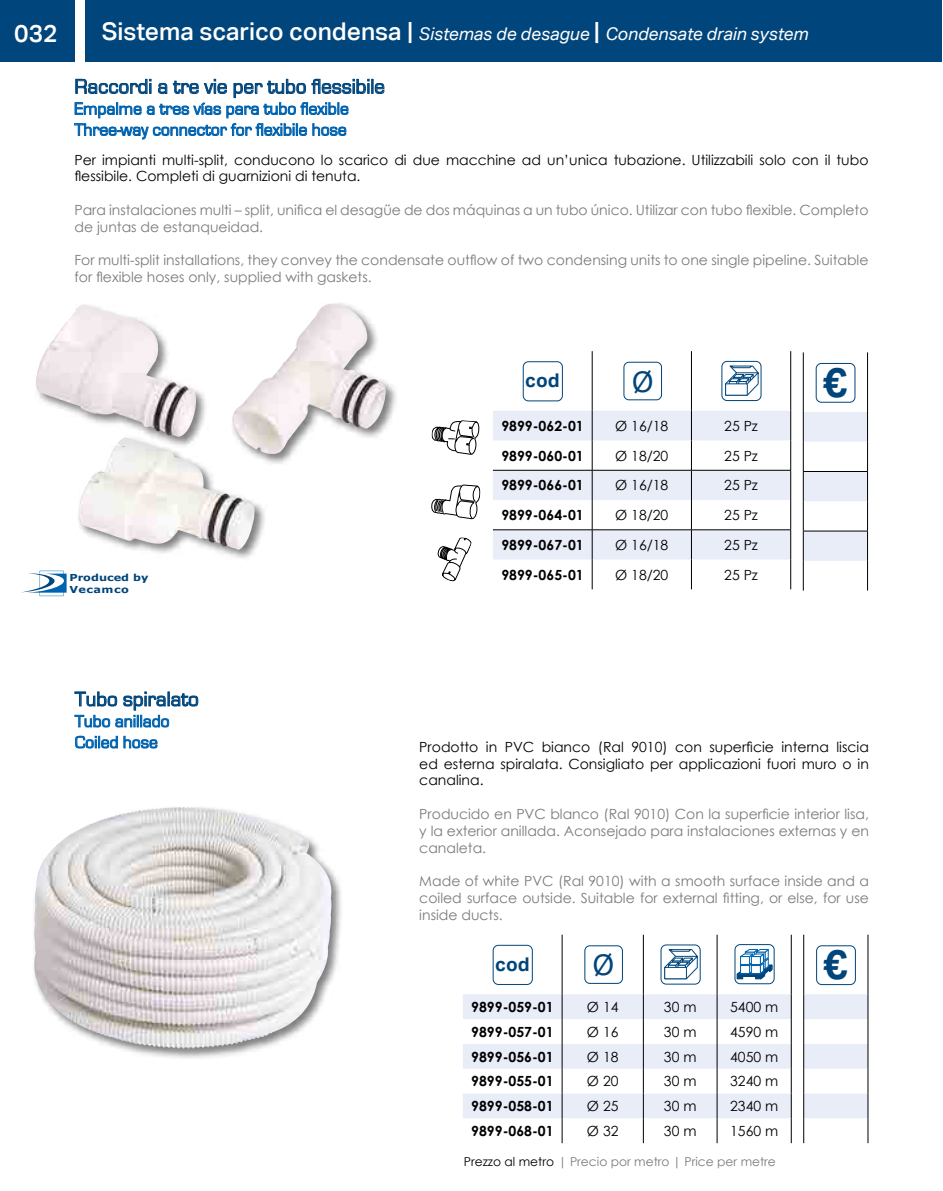
<style>
.page{position:relative;width:943px;height:1191px;background:#fff}
.page>*{position:absolute;margin:0;border:0;box-sizing:border-box;transform-origin:0 0}
.t1{font:700 41.3px "Aktiv Grotesk";color:#00457b}
.t2{font:28.7px "Aktiv Grotesk";color:#00457b}
.t3{font:500 24.5px "Aktiv Grotesk";color:#fff}
.t4{font:21px "Eurostile";color:#00457b}
.t5{font:700 19.07px "Aktiv Grotesk";color:#00457b}
.t6{font:17.5px/21px "Eurostile";color:#0063af}
.t7{font:italic 17.5px "Aktiv Grotesk";color:#fff}
.t8{font:14px/16.8px "Century Gothic";color:#7c7b7b}
.t9{font:14px/16.8px "Century Gothic";color:#000}
.t10{font:700 14px "Century Gothic";color:#000}
.t11{font:12.25px "Century Gothic";color:#7c7b7b}
.t12{font:700 9.62px "Verdana";color:#00457b;scale:1.18 1}
.t13{font:700 9.62px "Verdana";letter-spacing:.04em;color:#00457b;scale:1.18 1}
.s1{font-weight:500;font-style:normal;font-size:24.5px}
.s2{color:#000}
</style>
<div class="page">
<hr style="left:803px;top:934px;width:1px;height:60px;background:#000">
<hr style="left:867px;top:934px;width:1px;height:60px;background:#000">
<svg style="left:803px;top:994px;width:65px;height:149px"></svg>
<div style="left:816px;top:945px;width:39px;height:40px;border:1px solid #00457b;border-radius:5px"></div>
<hr style="left:803px;top:352px;width:1px;height:60px;background:#000">
<hr style="left:867px;top:352px;width:1px;height:60px;background:#000">
<svg style="left:803px;top:412px;width:65px;height:178px"></svg>
<hr style="left:803px;top:531px;width:64px;height:1px;background:#000">
<hr style="left:803px;top:471px;width:64px;height:1px;background:#000">
<div style="left:815px;top:363px;width:40px;height:39px;border:1px solid #00457b;border-radius:5px"></div>
<hr style="left:562px;top:934px;width:1px;height:60px;background:#000">
<hr style="left:643px;top:934px;width:1px;height:60px;background:#000">
<hr style="left:716px;top:934px;width:1px;height:60px;background:#000">
<hr style="left:791px;top:934px;width:1px;height:60px;background:#000">
<svg style="left:463px;top:994px;width:329px;height:149px"></svg>
<div style="left:493px;top:945px;width:39px;height:39px;border:1px solid #00457b;border-radius:5px"></div>
<div style="left:584px;top:945px;width:38px;height:38px;border:1px solid #00457b;border-radius:5px"></div>
<div style="left:660px;top:944px;width:40px;height:40px;border:1px solid #00457b;border-radius:5px"></div>
<svg style="left:664px;top:949px;width:33px;height:30px"></svg>
<div style="left:664px;top:967px;width:22px;height:12px;background:#fff;border:1px solid #00457b"></div>
<div style="left:734px;top:944px;width:40px;height:40px;border:1px solid #00457b;border-radius:5px"></div>
<svg style="left:736px;top:949px;width:36px;height:30px"></svg>
<hr style="left:592px;top:351px;width:1px;height:60px;background:#000">
<hr style="left:691px;top:351px;width:1px;height:60px;background:#000">
<hr style="left:790px;top:351px;width:1px;height:60px;background:#000">
<hr style="left:592px;top:559px;width:1px;height:30px;background:#000">
<hr style="left:691px;top:559px;width:1px;height:30px;background:#000">
<hr style="left:790px;top:559px;width:1px;height:30px;background:#000">
<svg style="left:493px;top:411px;width:298px;height:148px"></svg>
<hr style="left:493px;top:470px;width:99px;height:1px;background:#000">
<hr style="left:493px;top:529px;width:99px;height:1px;background:#000">
<div style="left:523px;top:361px;width:39px;height:40px;border:1px solid #00457b;border-radius:5px"></div>
<div style="left:623px;top:362px;width:39px;height:38px;border:1px solid #00457b;border-radius:5px"></div>
<div style="left:721px;top:361px;width:40px;height:40px;border:1px solid #00457b;border-radius:5px"></div>
<svg style="left:725px;top:365px;width:33px;height:30px"></svg>
<div style="left:725px;top:384px;width:22px;height:11px;background:#fff"></div>
<svg style="left:431px;top:420px;width:49px;height:35px"></svg>
<svg style="left:431px;top:484px;width:50px;height:36px"></svg>
<svg style="left:437px;top:537px;width:35px;height:44px"></svg>
<div style="left:76px;top:435px;width:190px;height:126px;background:#000;opacity:.5"></div>
<img style="left:78px;top:437px;width:177px;height:113px">
<div style="left:230px;top:302px;width:168px;height:164px;background:#000;opacity:.5"></div>
<img style="left:228px;top:304px;width:160px;height:151px">
<div style="left:34px;top:302px;width:175px;height:146px;background:#000;opacity:.5"></div>
<img style="left:34px;top:304px;width:165px;height:133px">
<svg style="left:21px;top:570px;width:46px;height:26px"></svg>
<svg style="left:74px;top:78px;width:311px;height:62px"></svg>
<svg style="left:74px;top:691px;width:125px;height:37px"></svg>
<svg style="left:75px;top:735px;width:83px;height:14px"></svg>
<div style="left:33px;top:805px;width:309px;height:256px;background:#000;opacity:.5"></div>
<img style="left:33px;top:805px;width:238px;height:245px">
<div style="left:0;top:1px;width:74px;height:61px;background:#00457b"></div>
<div style="left:85px;top:1px;width:857px;height:61px;background:#00457b"></div>
<h3 class="t3" style="left:14px;top:20px;width:45px">032</h3>
<p class="t7" style="left:102px;top:24px;width:708px"><span class="s1">Sistema scarico condensa |</span> Sistemas de desague <span class="s1">|</span> Condensate drain system</p>
<h3 class="t4" style="left:74px;top:77px;width:312px">Raccordi a tre vie per tubo flessibile</h3>
<p class="t6" style="left:74px;top:99px;width:276px">Empalme a tres vías para tubo flexible<br>Three-way connector for flexibile hose</p>
<p class="t9" style="left:74px;top:151px;width:795px">Per impianti multi-split, conducono lo scarico di due macchine ad un’unica tubazione. Utilizzabili solo con il tubo flessibile. Completi di guarnizioni di tenuta.</p>
<p class="t8" style="left:74px;top:201px;width:795px">Para instalaciones multi – split, unifica el desagüe de dos máquinas a un tubo único. Utilizar con tubo flexible. Completo de juntas de estanqueidad.</p>
<p class="t8" style="left:74px;top:251px;width:795px">For multi-split installations, they convey the condensate outflow of two condensing units to one single pipeline. Suitable for flexible hoses only, supplied with gaskets.</p>
<h3 class="t5" style="left:525px;top:369px;width:36px">cod</h3>
<h2 class="t2" style="left:631px;top:364px;width:23px">Ø</h2>
<p class="t10" style="left:501px;top:417px;width:84px">9899-062-01</p>
<p class="t9" style="left:615px;top:417px;width:55px">Ø 16/18</p>
<p class="t9" style="left:724px;top:417px;width:35px">25 Pz</p>
<p class="t10" style="left:501px;top:446px;width:84px">9899-060-01</p>
<p class="t9" style="left:615px;top:447px;width:55px">Ø 18/20</p>
<p class="t9" style="left:724px;top:447px;width:35px">25 Pz</p>
<p class="t10" style="left:501px;top:476px;width:84px">9899-066-01</p>
<p class="t9" style="left:615px;top:476px;width:55px">Ø 16/18</p>
<p class="t9" style="left:724px;top:476px;width:35px">25 Pz</p>
<p class="t10" style="left:501px;top:506px;width:84px">9899-064-01</p>
<p class="t9" style="left:615px;top:506px;width:55px">Ø 18/20</p>
<p class="t9" style="left:724px;top:506px;width:35px">25 Pz</p>
<p class="t10" style="left:501px;top:536px;width:84px">9899-067-01</p>
<p class="t9" style="left:615px;top:536px;width:55px">Ø 16/18</p>
<p class="t9" style="left:724px;top:536px;width:35px">25 Pz</p>
<p class="t12" style="left:69px;top:571px;width:68px">Produced by</p>
<p class="t10" style="left:501px;top:565px;width:84px">9899-065-01</p>
<p class="t9" style="left:615px;top:566px;width:55px">Ø 18/20</p>
<p class="t9" style="left:724px;top:566px;width:35px">25 Pz</p>
<p class="t13" style="left:69px;top:583px;width:52px">Vecamco</p>
<h1 class="t1" style="left:822px;top:356px;width:26px">€</h1>
<h3 class="t4" style="left:75px;top:689px;width:125px">Tubo spiralato</h3>
<p class="t6" style="left:75px;top:711px;width:96px">Tubo anillado<br>Coiled hose</p>
<p class="t9" style="left:419px;top:738px;width:451px;text-align:justify">Prodotto in PVC bianco (Ral 9010) con superficie interna liscia ed esterna spiralata. Consigliato per applicazioni fuori muro o in canalina.</p>
<p class="t8" style="left:419px;top:805px;width:451px;text-align:justify">Producido en PVC blanco (Ral 9010) Con la superficie interior lisa, y la exterior anillada. Aconsejado para instalaciones externas y en canaleta.</p>
<p class="t8" style="left:419px;top:872px;width:451px;text-align:justify">Made of white PVC (Ral 9010) with a smooth surface inside and a coiled surface outside. Suitable for external fitting, or else, for use inside ducts.</p>
<h3 class="t5" style="left:495px;top:952px;width:36px">cod</h3>
<h2 class="t2" style="left:592px;top:948px;width:23px">Ø</h2>
<p class="t10" style="left:471px;top:997px;width:84px">9899-059-01</p>
<p class="t9" style="left:587px;top:998px;width:33px">Ø 14</p>
<p class="t9" style="left:664px;top:998px;width:34px">30 m</p>
<p class="t9" style="left:730px;top:998px;width:50px">5400 m</p>
<p class="t10" style="left:471px;top:1022px;width:84px">9899-057-01</p>
<p class="t9" style="left:587px;top:1022px;width:33px">Ø 16</p>
<p class="t9" style="left:664px;top:1022px;width:34px">30 m</p>
<p class="t9" style="left:730px;top:1022px;width:50px">4590 m</p>
<p class="t10" style="left:471px;top:1047px;width:84px">9899-056-01</p>
<p class="t9" style="left:587px;top:1047px;width:33px">Ø 18</p>
<p class="t9" style="left:664px;top:1047px;width:34px">30 m</p>
<p class="t9" style="left:730px;top:1047px;width:50px">4050 m</p>
<p class="t10" style="left:471px;top:1072px;width:84px">9899-055-01</p>
<p class="t9" style="left:587px;top:1072px;width:33px">Ø 20</p>
<p class="t9" style="left:664px;top:1072px;width:34px">30 m</p>
<p class="t9" style="left:730px;top:1072px;width:50px">3240 m</p>
<p class="t10" style="left:471px;top:1097px;width:84px">9899-058-01</p>
<p class="t9" style="left:587px;top:1097px;width:33px">Ø 25</p>
<p class="t9" style="left:664px;top:1097px;width:34px">30 m</p>
<p class="t9" style="left:730px;top:1097px;width:50px">2340 m</p>
<p class="t10" style="left:471px;top:1122px;width:84px">9899-068-01</p>
<p class="t9" style="left:587px;top:1122px;width:33px">Ø 32</p>
<p class="t9" style="left:664px;top:1122px;width:34px">30 m</p>
<p class="t9" style="left:730px;top:1122px;width:50px">1560 m</p>
<p class="t11" style="left:464px;top:1153px;width:313px"><span class="s2">Prezzo al metro</span> | Precio por metro | Price per metre</p>
<h1 class="t1" style="left:823px;top:939px;width:26px">€</h1>
</div>
